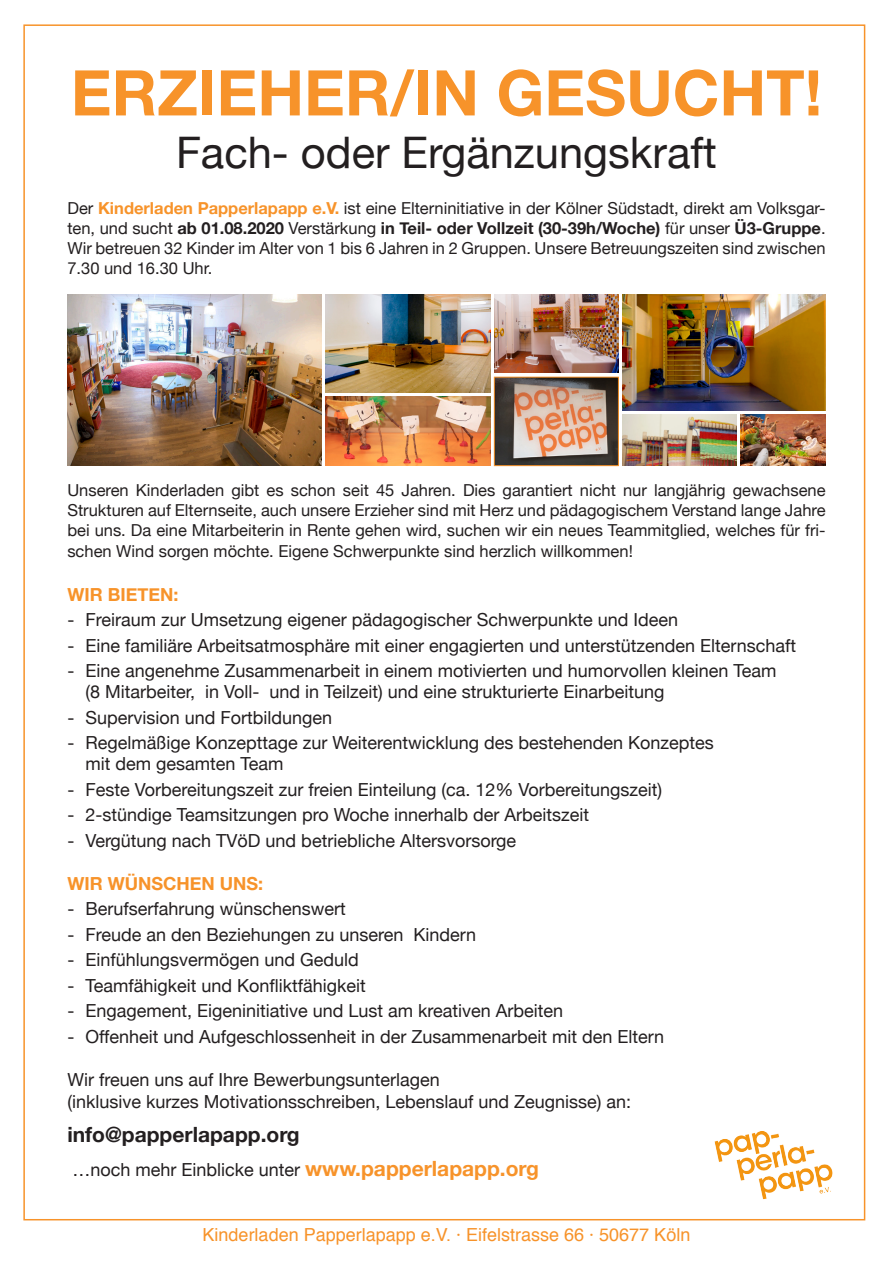
<style>
.page{position:relative;width:893px;height:1263px;background:#fff}
.page>*{position:absolute;margin:0;border:0;box-sizing:border-box;transform-origin:0 0}
.t1{font:700 63px "Helvetica Neue";color:#f7932a}
.t2{font:43.5px "Helvetica Neue";color:#231f20}
.t3{font:700 21px "Helvetica Neue";color:#231f20}
.t4{font:18px "Helvetica Neue";color:#231f20}
.t5{font:18px "Helvetica";color:#f7932a}
.t6{font:700 18px "Helvetica Neue";color:#f7932a}
.t7{font:16.5px/19.8px "Helvetica Neue";color:#231f20;text-align:justify}
.s1{font-weight:700;color:#f7932a}
.s2{font-weight:700}
.s3{font-weight:700;font-size:21px;color:#f7932a}
</style>
<div class="page">
<img style="left:714px;top:1131px;width:119px;height:69px">
<img style="left:67px;top:294px;width:254px;height:172px">
<img style="left:623px;top:294px;width:203px;height:116px">
<img style="left:494px;top:294px;width:124px;height:79px">
<img style="left:623px;top:414px;width:114px;height:52px">
<img style="left:741px;top:414px;width:85px;height:52px">
<img style="left:325px;top:294px;width:165px;height:98px">
<img style="left:325px;top:396px;width:165px;height:70px">
<img style="left:496px;top:379px;width:121px;height:85px">
<div style="left:494px;top:377px;width:125px;height:89px;border:1px solid #f7932a"></div>
<p class="t1" style="left:71px;top:54px;width:753px">ERZIEHER/IN GESUCHT!</p>
<p class="t2" style="left:176px;top:126px;width:542px">Fach- oder Ergänzungskraft</p>
<p class="t7" style="left:67px;top:198px;width:760px">Der <span class="s1">Kinderladen Papperlapapp e.V.</span> ist eine Elterninitiative in der Kölner Südstadt, direkt am Volksgar&shy;ten, und sucht <span class="s2">ab 01.08.2020</span> Verstärkung <span class="s2">in Teil- oder Vollzeit (30-39h/Woche)</span> für unser <span class="s2">Ü3-Gruppe</span>.<br>Wir betreuen 32 Kinder im Alter von 1 bis 6 Jahren in 2 Gruppen. Unsere Betreuungszeiten sind zwischen 7.30 und 16.30 Uhr.</p>
<p class="t7" style="left:67px;top:480px;width:760px">Unseren Kinderladen gibt es schon seit 45 Jahren. Dies garantiert nicht nur langjährig gewachsene Strukturen auf Elternseite, auch unsere Erzieher sind mit Herz und pädagogischem Verstand lange Jahre bei uns. Da eine Mitarbeiterin in Rente gehen wird, suchen wir ein neues Teammitglied, welches für fri-</p>
<p class="t7" style="left:67px;top:541px;width:567px">schen Wind sorgen möchte. Eigene Schwerpunkte sind herzlich willkommen!</p>
<p class="t6" style="left:67px;top:583px;width:112px">WIR BIETEN:</p>
<p class="t4" style="left:67px;top:609px;width:612px">- Freiraum zur Umsetzung eigener pädagogischer Schwerpunkte und Ideen</p>
<p class="t4" style="left:67px;top:634px;width:730px">- Eine familiäre Arbeitsatmosphäre mit einer engagierten und unterstützenden Elternschaft</p>
<p class="t4" style="left:67px;top:660px;width:710px">- Eine angenehme Zusammenarbeit in einem motivierten und humorvollen kleinen Team</p>
<p class="t4" style="left:85px;top:681px;width:581px">(8 Mitarbeiter, in Voll- und in Teilzeit) und eine strukturierte Einarbeitung</p>
<p class="t4" style="left:67px;top:706px;width:266px">- Supervision und Fortbildungen</p>
<p class="t4" style="left:67px;top:732px;width:648px">- Regelmäßige Konzepttage zur Weiterentwicklung des bestehenden Konzeptes</p>
<p class="t4" style="left:85px;top:753px;width:200px">mit dem gesamten Team</p>
<p class="t4" style="left:67px;top:778px;width:596px">- Feste Vorbereitungszeit zur freien Einteilung (ca. 12% Vorbereitungszeit)</p>
<p class="t4" style="left:67px;top:804px;width:523px">- 2-stündige Teamsitzungen pro Woche innerhalb der Arbeitszeit</p>
<p class="t4" style="left:67px;top:829px;width:450px">- Vergütung nach TVöD und betriebliche Altersvorsorge</p>
<p class="t6" style="left:67px;top:872px;width:197px">WIR WÜNSCHEN UNS:</p>
<p class="t4" style="left:67px;top:898px;width:280px">- Berufserfahrung wünschenswert</p>
<p class="t4" style="left:67px;top:924px;width:410px">- Freude an den Beziehungen zu unseren Kindern</p>
<p class="t4" style="left:67px;top:949px;width:293px">- Einfühlungsvermögen und Geduld</p>
<p class="t4" style="left:67px;top:975px;width:300px">- Teamfähigkeit und Konfliktfähigkeit</p>
<p class="t4" style="left:67px;top:1000px;width:497px">- Engagement, Eigeninitiative und Lust am kreativen Arbeiten</p>
<p class="t4" style="left:67px;top:1026px;width:598px">- Offenheit und Aufgeschlossenheit in der Zusammenarbeit mit den Eltern</p>
<p class="t4" style="left:67px;top:1069px;width:374px">Wir freuen uns auf Ihre Bewerbungsunterlagen</p>
<p class="t4" style="left:67px;top:1090px;width:565px">(inklusive kurzes Motivationsschreiben, Lebenslauf und Zeugnisse) an:</p>
<p class="t3" style="left:67px;top:1122px;width:234px">info@papperlapapp.org</p>
<p class="t4" style="left:72px;top:1159px;width:468px">…noch mehr Einblicke unter <span class="s3">www.papperlapapp.org</span></p>
<p class="t5" style="left:203px;top:1221px;width:489px">Kinderladen Papperlapapp e.V. · Eifelstrasse 66 · 50677 Köln</p>
</div>
